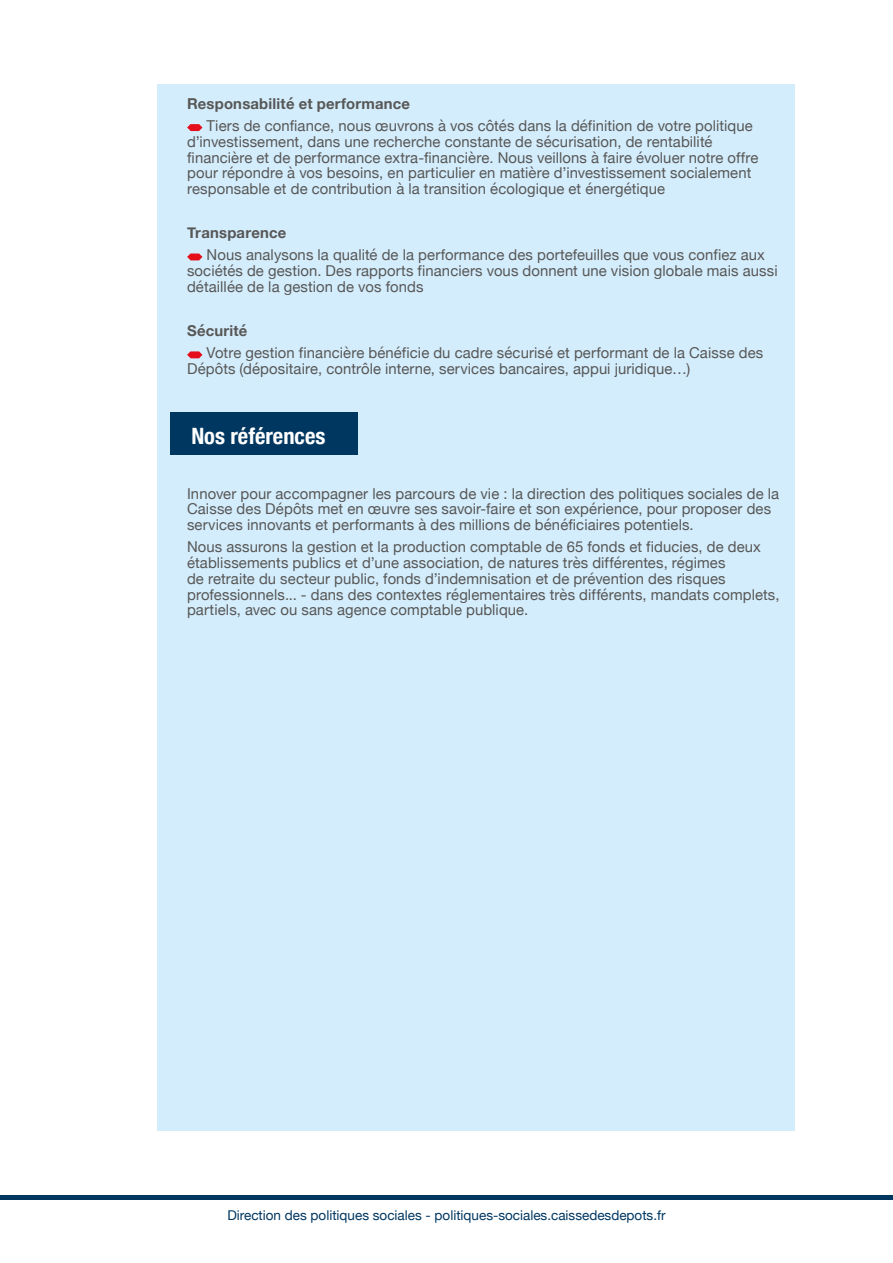
<style>
.page{position:relative;width:893px;height:1263px;background:#fff}
.page>*{position:absolute;margin:0;border:0;box-sizing:border-box;transform-origin:0 0}
.t1{font:700 condensed 22.5px "Helvetica Neue";color:#fff}
._00-_TXT{font:15px/15.8px "Helvetica Neue";letter-spacing:.005em;color:#575756}
._00-_TXT-2{font:700 15px "Helvetica Neue";letter-spacing:.015em;color:#575756}
.t2{font:13.5px "Helvetica Neue";color:#003761}
</style>
<div class="page">
<div style="left:157px;top:84px;width:638px;height:1046px;background:#d4edfc"></div>
<svg style="left:187px;top:124px;width:15px;height:7px"></svg>
<svg style="left:187px;top:253px;width:15px;height:7px"></svg>
<svg style="left:187px;top:351px;width:15px;height:7px"></svg>
<div style="left:170px;top:412px;width:187px;height:42px;background:#003761"></div>
<div style="left:0;top:1195px;width:893px;height:5px;background:#003761"></div>
<p class="_00-_TXT-2" style="left:187px;top:92px;width:225px">Responsabilité et performance</p>
<p class="_00-_TXT" style="left:187px;top:119px;width:573px;text-indent:20px">Tiers de confiance, nous œuvrons à vos côtés dans la définition de votre politique d’investissement, dans une recherche constante de sécurisation, de rentabilité financière et de performance extra-financière. Nous veillons à faire évoluer notre offre pour répondre à vos besoins, en particulier en matière d’investissement socialement responsable et de contribution à la transition écologique et énergétique</p>
<p class="_00-_TXT-2" style="left:187px;top:221px;width:101px">Transparence</p>
<p class="_00-_TXT" style="left:187px;top:248px;width:592px;text-indent:20px">Nous analysons la qualité de la performance des portefeuilles que vous confiez aux sociétés de gestion. Des rapports financiers vous donnent une vision globale mais aussi détaillée de la gestion de vos fonds</p>
<p class="_00-_TXT-2" style="left:187px;top:319px;width:62px">Sécurité</p>
<p class="_00-_TXT" style="left:187px;top:346px;width:578px;text-indent:20px">Votre gestion financière bénéficie du cadre sécurisé et performant de la Caisse des<br>Dépôts (dépositaire, contrôle interne, services bancaires, appui juridique…)</p>
<p class="t1" style="left:191px;top:417px;width:136px">Nos références</p>
<p class="_00-_TXT" style="left:187px;top:486px;width:594px">Innover pour accompagner les parcours de vie : la direction des politiques sociales de la<br>Caisse des Dépôts met en œuvre ses savoir-faire et son expérience, pour proposer des services innovants et performants à des millions de bénéficiaires potentiels.</p>
<p class="_00-_TXT" style="left:187px;top:540px;width:594px">Nous assurons la gestion et la production comptable de 65 fonds et fiducies, de deux établissements publics et d’une association, de natures très différentes, régimes<br>de retraite du secteur public, fonds d’indemnisation et de prévention des risques professionnels... - dans des contextes réglementaires très différents, mandats complets, partiels, avec ou sans agence comptable publique.</p>
<p class="t2" style="left:227px;top:1206px;width:440px">Direction des politiques sociales - politiques-sociales.caissedesdepots.fr</p>
</div>
